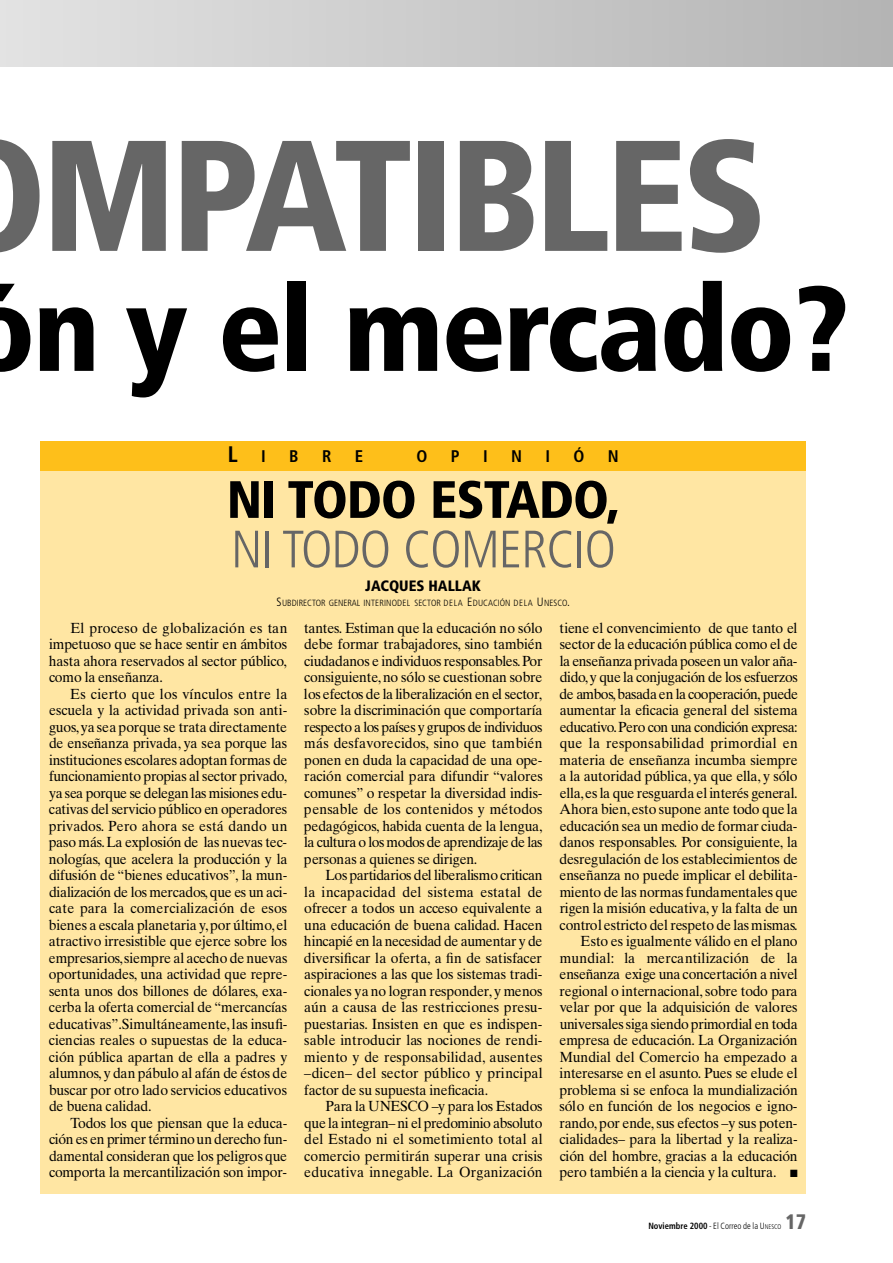
<style>
.page{position:relative;width:893px;height:1263px;background:#fff}
.page>*{position:absolute;margin:0;border:0;box-sizing:border-box;transform-origin:0 0}
.t1{font:900 condensed 157.5px "Frutiger";letter-spacing:-.03em;color:#666}
.t2{font:900 condensed 120px "Frutiger";letter-spacing:-.02em;color:#000}
.t3{font:300 condensed 52.5px "Frutiger";letter-spacing:-.02em;color:#666}
.t4{font:900 condensed 52.5px "Frutiger";letter-spacing:-.02em;color:#000}
.t5{font:700 condensed 22.5px "Frutiger";color:#000}
.t6{font:900 condensed 21px "Frutiger";color:#666;scale:.95 1}
.t7{font:700 condensed 16.8px "Frutiger";color:#000}
.t8{font:900 condensed 15px "Frutiger";color:#000}
.t9{font:14.7px/16.5px "Times Ten";letter-spacing:-.01em;color:#000;text-align:justify;scale:.95 1}
.t10{font:300 condensed 9px "Frutiger";color:#000}
.t11{font:300 condensed 9px "Frutiger";color:#000;scale:.95 1}
.s1{font-size:16.8px}
.s2{font-size:12px}
.s3{font-weight:700}
.s4{font-size:6.75px}
</style>
<div class="page">
<div style="left:40px;top:471px;width:766px;height:723px;background:#ffe6a3"></div>
<div style="left:40px;top:441px;width:766px;height:30px;background:#febf1a"></div>
<h1 class="t1" style="left:42px;top:133px;width:726px">M PATIBLES</h1>
<h2 class="t2" style="left:-33px;top:281px;width:883px">ó n y el merc a d o ?</h2>
<h3 class="t5" style="left:228px;top:445px;width:39px">L <span class="s1">I</span></h3>
<p class="t7" style="left:289px;top:449px;width:11px">B</p>
<p class="t7" style="left:322px;top:449px;width:11px">R</p>
<p class="t7" style="left:355px;top:449px;width:10px">E</p>
<p class="t7" style="left:416px;top:449px;width:12px">O</p>
<p class="t7" style="left:451px;top:449px;width:10px">P</p>
<p class="t7" style="left:483px;top:449px;width:6px">I</p>
<p class="t7" style="left:511px;top:449px;width:12px">N</p>
<p class="t7" style="left:545px;top:449px;width:6px">I</p>
<p class="t7" style="left:573px;top:449px;width:12px">Ó</p>
<p class="t7" style="left:608px;top:449px;width:12px">N</p>
<h3 class="t4" style="left:227px;top:478px;width:395px">NI TODO ESTA D O,</h3>
<h3 class="t3" style="left:231px;top:528px;width:386px">NI TODO COMERCIO</h3>
<p class="t8" style="left:365px;top:579px;width:117px">JACQUES HALLAK</p>
<p class="t10" style="left:276px;top:599px;width:295px"><span class="s2">S</span>UBDIRECTOR GENERAL INTERINODEL SECTOR DELA <span class="s2">E</span>DUCACIÓN DELA <span class="s2">U</span>NESCO<span class="s2">.</span></p>
<p class="t9" style="left:49px;top:621px;width:253px;text-indent:22px">El proceso de globalización es tan impetuoso que se hace sentir en ámbitos hasta ahora reservados al sector público, como la enseñanza.</p>
<p class="t9" style="left:49px;top:687px;width:253px;text-indent:21px">Es cierto que los vínculos entre la escuela y la actividad privada son anti&shy;g u o s,ya sea porque se trata directamente de enseñanza privada, ya sea porque las instituciones escolares adoptan formas de funcionamiento propias al sector privado, ya sea porque se delegan las misiones edu&shy;cativas del servicio público en operadores p r i v a d o s. Pero ahora se está dando un paso más.La explosión de las nuevas tec&shy;n o l o g í a s, que acelera la producción y la difusión de “bienes educativos”, la mun&shy;dialización de los mercados,que es un aci&shy;cate para la comercialización de esos bienes a escala planetaria y,por último,e l atractivo irresistible que ejerce sobre los e m p r e s a r i o s,siempre al acecho de nuevas o p o r t u n i d a d e s, una actividad que repre&shy;senta unos dos billones de dólares, e x a&shy;cerba la oferta comercial de “ m e r c a n c í a s e d u c a t i v a s ” .S i m u l t á n e a m e n t e, las insufi&shy;ciencias reales o supuestas de la educa&shy;ción pública apartan de ella a padres y a l u m n o s, y dan pábulo al afán de éstos de buscar por otro lado servicios educativos de buena calidad.</p>
<p class="t9" style="left:49px;top:1116px;width:252px;text-indent:21px">Todos los que piensan que la educa&shy;ción es en primer término un derecho fun&shy;damental consideran que los peligros que comporta la mercantilización son impor-</p>
<p class="t9" style="left:304px;top:621px;width:253px">t a n t e s. Estiman que la educación no sólo debe formar trabajadores, sino también ciudadanos e individuos responsables.Po r c o n s i g u i e n t e, no sólo se cuestionan sobre los efectos de la liberalización en el sector, sobre la discriminación que comportaría respecto a los países y grupos de individuos más desfavorecidos, sino que también ponen en duda la capacidad de una ope&shy;ración comercial para difundir “ v a l o r e s c o m u n e s ” o respetar la diversidad indis&shy;pensable de los contenidos y métodos p e d a g ó g i c o s, habida cuenta de la lengua, la cultura o los modos de aprendizaje de las personas a quienes se dirigen.</p>
<p class="t9" style="left:304px;top:868px;width:253px;text-indent:22px">Los partidarios del liberalismo critican la incapacidad del sistema estatal de ofrecer a todos un acceso equivalente a una educación de buena calidad. H a c e n hincapié en la necesidad de aumentar y de d i v e r s i ficar la oferta, a fin de satisfacer aspiraciones a las que los sistemas tradi&shy;cionales ya no logran responder, y menos aún a causa de las restricciones presu&shy;p u e s t a r i a s. Insisten en que es indispen&shy;sable introducir las nociones de rendi&shy;miento y de responsabilidad, a u s e n t e s –dicen– del sector público y principal factor de su supuesta inefic a c i a .</p>
<p class="t9" style="left:304px;top:1099px;width:252px;text-indent:21px">Para la UNESCO –y para los Estados que la integran– ni el predominio absoluto del Estado ni el sometimiento total al comercio permitirán superar una crisis educativa innegable. La Organización</p>
<p class="t9" style="left:559px;top:621px;width:253px;text-align:right">tiene el convencimiento de que tanto el sector de la educación pública como el de la enseñanza privada poseen un valor aña&shy;d i d o,y que la conjugación de los esfuerzos de ambos,basada en la cooperación, p u e d e aumentar la eficacia general del sistema e d u c a t i v o.Pero con una condición expresa: que la responsabilidad primordial en materia de enseñanza incumba siempre a la autoridad pública, ya que ella, y sólo e l l a ,es la que resguarda el interés general.<br>Ahora bien,esto supone ante todo que la educación sea un medio de formar ciuda&shy;danos responsables. Por consiguiente, l a desregulación de los establecimientos de enseñanza no puede implicar el debilita&shy;miento de las normas fundamentales que rigen la misión educativa, y la falta de un control estricto del respeto de las mismas.<br>Esto es igualmente válido en el plano<br>m u n d i a l : la mercantilización de la enseñanza exige una concertación a nivel regional o internacional, sobre todo para velar por que la adquisición de valores universales siga siendo primordial en toda empresa de educación. La Organización Mundial del Comercio ha empezado a interesarse en el asunto. Pues se elude el problema si se enfoca la mundialización sólo en función de los negocios e igno&shy;r a n d o, por ende, sus efectos –y sus poten&shy;cialidades– para la libertad y la realiza&shy;ción del hombre, gracias a la educación pero también a la ciencia y la cultura. ■</p>
<p class="t11" style="left:648px;top:1222px;width:141px"><span class="s3">Noviembre 2000</span> - El Correo de la U<span class="s4">NESCO</span></p>
<h3 class="t6" style="left:785px;top:1214px;width:23px">17</h3>
</div>
